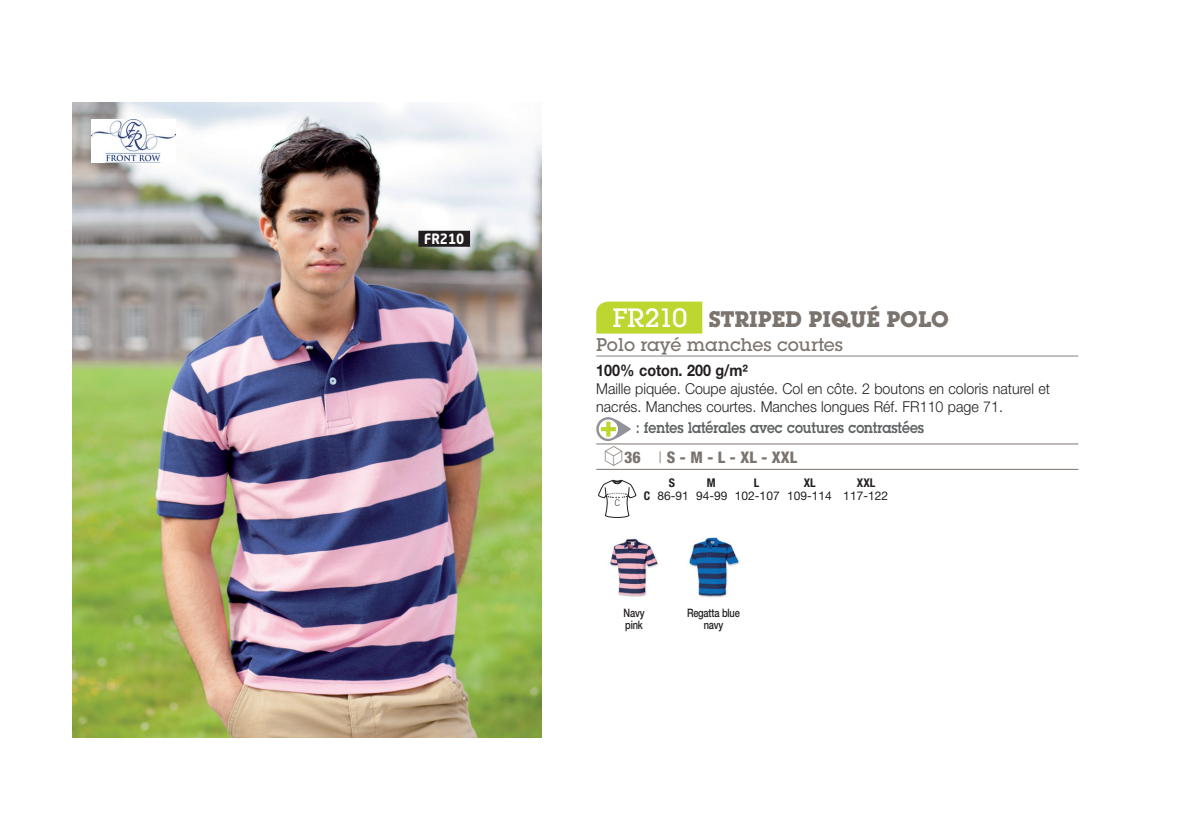
<style>
.page{position:relative;width:1191px;height:840px;background:#fff}
.page>*{position:absolute;margin:0;border:0;box-sizing:border-box;transform-origin:0 0}
.t1{font:700 22px "Lubalin Graph Std";color:#7b736d}
.t2{font:500 18px "Lubalin Graph Std";color:#7b736d}
.t3{font:700 16px "Helvetica Neue LT";color:#231f20;scale:.9 1}
.t4{font:800 condensed 16px "Helvetica Neue LT";color:#7b736d}
.t5{font:300 15px/18px "Helvetica Neue LT";color:#231f20;scale:.95 1}
.t6{font:600 15px "Lubalin Graph Std";color:#5f6364;scale:.9 1}
.t7{font:700 14px "Neo Sans Std";color:#fff;scale:.9 1}
.t8{font:12px/13.6px "Helvetica Neue LT";color:#231f20}
.t9{font:700 condensed 12px "Helvetica Neue LT";color:#231f20}
.t10{font:500 11.6px/11.6px "Helvetica Neue LT";letter-spacing:-.02em;color:#231f20;scale:.8 1}
.t11{font:300 9.2px "DIN";color:#111219}
.s1{font-weight:500;font-size:26px;color:#fff}
.s2{font-family:"Linotype Shapeshifter";font-weight:400;font-stretch:normal;font-size:26px}
.s3{font-weight:300}
.s4{font-weight:700;font-stretch:condensed}
</style>
<div class="page">
<img style="left:72px;top:102px;width:470px;height:635px">
<hr style="left:596px;top:355px;width:482px;height:1px;background:#808285">
<hr style="left:596px;top:443px;width:482px;height:1px;background:#7b736d">
<hr style="left:596px;top:468px;width:482px;height:1px;background:#7b736d">
<div style="left:596px;top:301px;width:106px;height:32px;background:#bed630"></div>
<svg style="left:596px;top:417px;width:35px;height:24px"></svg>
<svg style="left:599px;top:419px;width:19px;height:19px"></svg>
<svg style="left:601px;top:421px;width:15px;height:15px"></svg>
<svg style="left:598px;top:479px;width:38px;height:38px"></svg>
<img style="left:91px;top:119px;width:85px;height:43px">
<div style="left:828px;top:557px;width:159px;height:62px;border:1px solid #fff;border-radius:28px"></div>
<img style="left:610px;top:538px;width:48px;height:59px">
<img style="left:689px;top:537px;width:51px;height:61px">
<div style="left:418px;top:230px;width:52px;height:16px;background:#231f20"></div>
<p class="t7" style="left:424px;top:230px;width:46px">FR210</p>
<h1 class="t1" style="left:612px;top:304px;width:338px"><span class="s1">FR210</span> STRIPED PIQUÉ POLO</h1>
<p class="t2" style="left:596px;top:333px;width:248px">Polo rayé manches courtes</p>
<p class="t3" style="left:596px;top:360px;width:170px">100% coton. 200 g/m²</p>
<p class="t5" style="left:596px;top:379px;width:479px">Maille piquée. Coupe ajustée. Col en côte. 2 boutons en coloris naturel et nacrés. Manches courtes. Manches longues Réf. FR110 page 71.</p>
<p class="t6" style="left:635px;top:417px;width:322px">: fentes latérales avec coutures contrastées</p>
<p class="t4" style="left:603px;top:447px;width:195px"><span class="s2">S</span>36 <span class="s3">|</span> S - M - L - XL - XXL</p>
<p class="t11" style="left:614px;top:497px;width:7px">C</p>
<p class="t9" style="left:669px;top:475px;width:8px">S</p>
<p class="t9" style="left:707px;top:475px;width:10px">M</p>
<p class="t9" style="left:754px;top:475px;width:7px">L</p>
<p class="t9" style="left:803px;top:475px;width:14px">XL</p>
<p class="t8" style="left:644px;top:475px;width:246px;text-indent:213px"><span class="s4">XXL<br>C</span> 86-91 94-99 102-107 109-114 117-122</p>
<p class="t10" style="left:623px;top:607px;width:28px">navy pink</p>
<p class="t10" style="left:687px;top:607px;width:68px;text-align:center">regatta blue navy</p>
</div>
